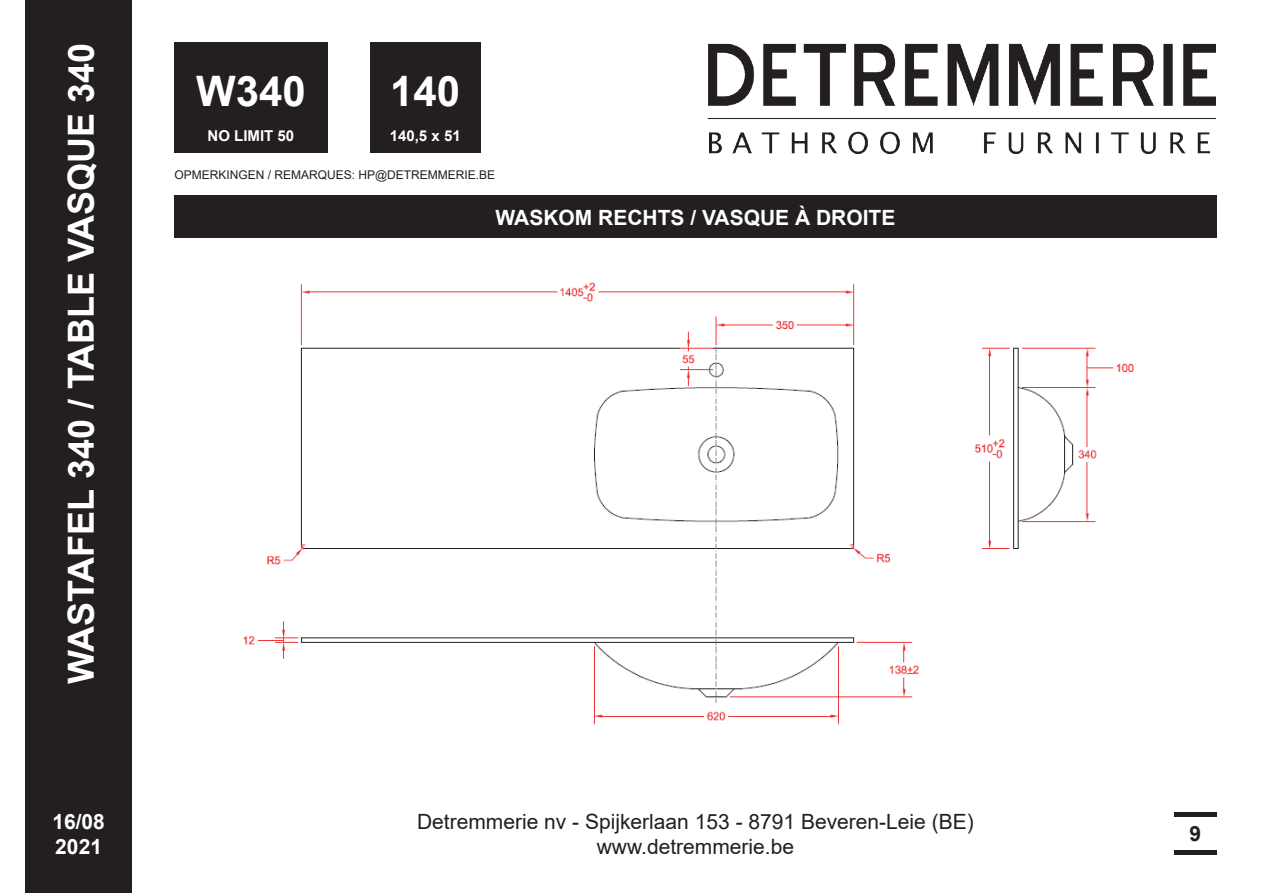
<style>
.page{position:relative;width:1263px;height:893px;background:#fff}
.page>*{position:absolute;margin:0;border:0;box-sizing:border-box;transform-origin:0 0}
.t1{font:700 42px "Arial";color:#fff}
.t2{font:700 36px "Arial";color:#fff}
.t3{font:21px/25.2px "Arial";color:#231f20;text-align:center}
.t4{font:700 21px/25.2px "Arial";color:#fff}
.t5{font:700 21px "Arial";color:#231f20}
.t6{font:700 15px "Arial";color:#fff}
.t7{font:12px "Arial";color:#231f20}
</style>
<div class="page">
<div style="left:26px;top:0;width:106px;height:893px;background:#231f20"></div>
<div style="left:370px;top:43px;width:110px;height:110px;background:#231f20"></div>
<div style="left:174px;top:43px;width:153px;height:110px;background:#231f20"></div>
<img style="left:707px;top:43px;width:509px;height:110px">
<div style="left:174px;top:196px;width:1042px;height:42px;background:#231f20"></div>
<div style="left:1174px;top:812px;width:42px;height:5px;background:#231f20"></div>
<div style="left:1174px;top:850px;width:42px;height:5px;background:#231f20"></div>
<img style="left:243px;top:282px;width:891px;height:443px">
<h2 class="t2" style="left:56px;top:684px;width:643px;rotate:-90deg">WASTAFEL 340 / TABLE VASQUE 340</h2>
<h1 class="t1" style="left:196px;top:61px;width:111px">W340</h1>
<p class="t6" style="left:208px;top:125px;width:88px">NO LIMIT 50</p>
<h1 class="t1" style="left:390px;top:61px;width:72px">140</h1>
<p class="t6" style="left:390px;top:125px;width:72px">140,5 x 51</p>
<p class="t7" style="left:174px;top:166px;width:322px">OPMERKINGEN / REMARQUES: HP@DETREMMERIE.BE</p>
<p class="t4" style="left:495px;top:205px;width:401px">WASKOM RECHTS / VASQUE À DROITE</p>
<p class="t4" style="left:52px;top:809px;width:54px">16/08<br>2021</p>
<p class="t3" style="left:417px;top:808px;width:558px">Detremmerie nv - Spijkerlaan 153 - 8791 Beveren-Leie (BE) www.detremmerie.be</p>
<p class="t5" style="left:1189px;top:819px;width:13px">9</p>
</div>
